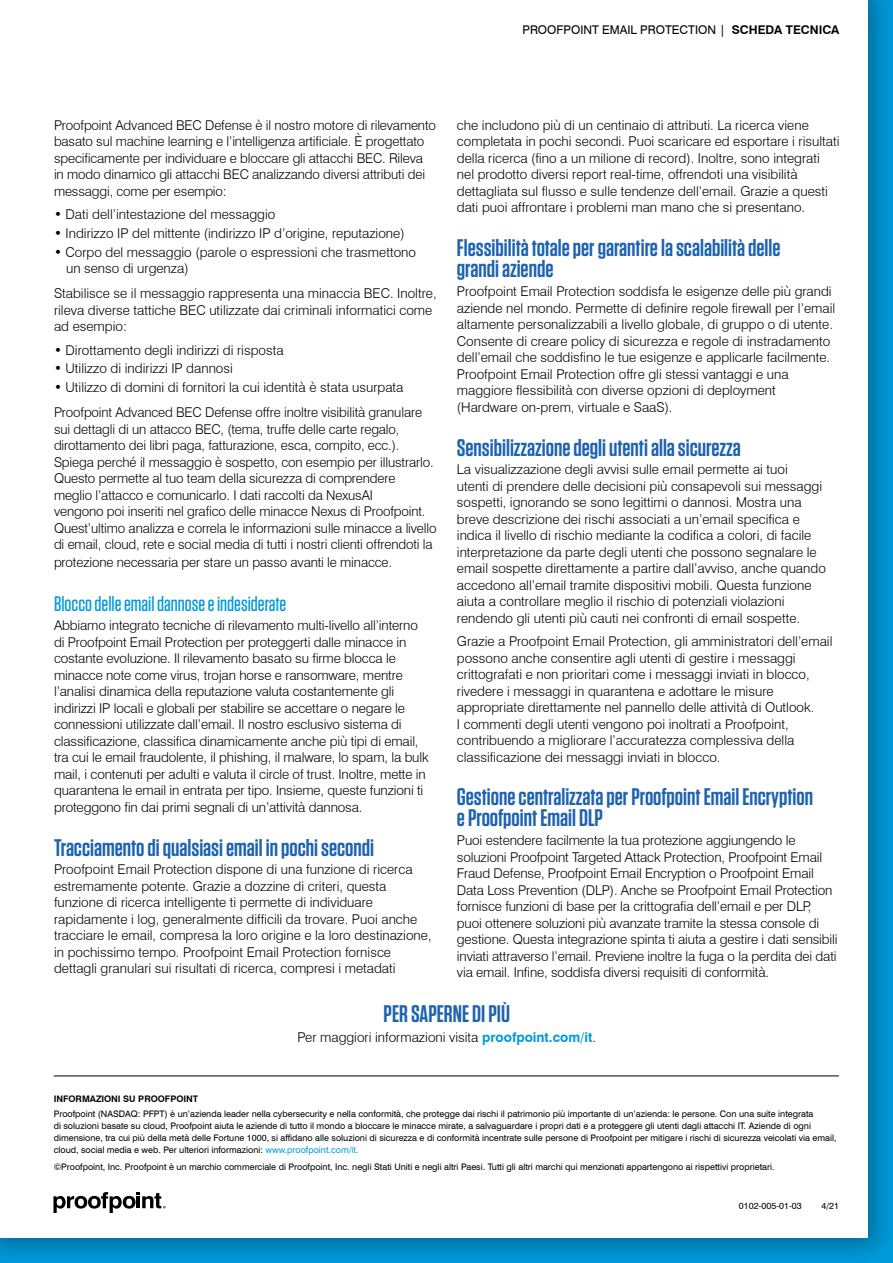
<style>
.page{position:relative;width:893px;height:1263px;background:#fff}
.page>*{position:absolute;margin:0;border:0;box-sizing:border-box;transform-origin:0 0}
.H3_DARK_BLUE_Title_C{font:600 24px/21px "Tungsten";color:#1e63af}
.H4_Corp_Blue_Paragra{font:500 21px "Tungsten";color:#009ada}
.Body_Copy{font:300 13.5px/16.5px "Swiss 721 BT";color:#000}
.Bullet_level_1{font:300 13.5px/16.5px "Swiss 721 BT";color:#000}
.t1{font:12px "Swiss 721 BT";color:#000}
.Boilerplate_legal{font:9px/12px "Swiss 721 BT";color:#000}
.Boilerplate_-_About{font:700 9px "Swiss 721 BT";color:#000}
.s1{font-weight:700}
.s2{font-weight:700;color:#009ada}
.s3{color:#009ada}
</style>
<div class="page">
<div style="left:0;top:0;width:893px;height:1263px;background:#000;opacity:.3"></div>
<div style="left:0;top:0;width:868px;height:1237px;background:#fff"></div>
<svg style="left:53px;top:1192px;width:113px;height:21px"></svg>
<hr style="left:54px;top:1076px;width:785px;height:1px;background:#000">
<p class="t1" style="left:522px;top:22px;width:319px">PROOFPOINT EMAIL PROTECTION | <span class="s1">SCHEDA TECNICA</span></p>
<p class="Body_Copy" style="left:54px;top:117px;width:383px">Proofpoint Advanced BEC Defense è il nostro motore di rilevamento basato sul machine learning e l’intelligenza artificiale. È progettato specificamente per individuare e bloccare gli attacchi BEC. Rileva in modo dinamico gli attacchi BEC analizzando diversi attributi dei messaggi, come per esempio:</p>
<p class="Bullet_level_1" style="left:54px;top:206px;width:223px">• Dati dell’intestazione del messaggio</p>
<p class="Bullet_level_1" style="left:54px;top:225px;width:352px">• Indirizzo IP del mittente (indirizzo IP d’origine, reputazione)</p>
<p class="Bullet_level_1" style="left:66px;top:243px;width:351px;text-indent:-12px">• Corpo del messaggio (parole o espressioni che trasmettono un senso di urgenza)</p>
<p class="Body_Copy" style="left:54px;top:285px;width:384px">Stabilisce se il messaggio rappresenta una minaccia BEC. Inoltre, rileva diverse tattiche BEC utilizzate dai criminali informatici come ad esempio:</p>
<p class="Bullet_level_1" style="left:54px;top:342px;width:231px">• Dirottamento degli indirizzi di risposta</p>
<p class="Bullet_level_1" style="left:54px;top:360px;width:180px">• Utilizzo di indirizzi IP dannosi</p>
<p class="Bullet_level_1" style="left:54px;top:379px;width:351px">• Utilizzo di domini di fornitori la cui identità è stata usurpata</p>
<p class="Body_Copy" style="left:54px;top:404px;width:384px">Proofpoint Advanced BEC Defense offre inoltre visibilità granulare sui dettagli di un attacco BEC, (tema, truffe delle carte regalo, dirottamento dei libri paga, fatturazione, esca, compito, ecc.).<br>Spiega perché il messaggio è sospetto, con esempio per illustrarlo.<br>Questo permette al tuo team della sicurezza di comprendere meglio l’attacco e comunicarlo. I dati raccolti da NexusAI<br>vengono poi inseriti nel grafico delle minacce Nexus di Proofpoint.<br>Quest’ultimo analizza e correla le informazioni sulle minacce a livello di email, cloud, rete e social media di tutti i nostri clienti offrendoti la</p>
<p class="Body_Copy" style="left:54px;top:554px;width:340px">protezione necessaria per stare un passo avanti le minacce.</p>
<p class="H4_Corp_Blue_Paragra" style="left:54px;top:593px;width:234px">Blocco delle email dannose e indesiderate</p>
<p class="Body_Copy" style="left:54px;top:617px;width:376px">Abbiamo integrato tecniche di rilevamento multi-livello all’interno di Proofpoint Email Protection per proteggerti dalle minacce in costante evoluzione. Il rilevamento basato su firme blocca le minacce note come virus, trojan horse e ransomware, mentre l’analisi dinamica della reputazione valuta costantemente gli indirizzi IP locali e globali per stabilire se accettare o negare le connessioni utilizzate dall’email. Il nostro esclusivo sistema di classificazione, classifica dinamicamente anche più tipi di email, tra cui le email fraudolente, il phishing, il malware, lo spam, la bulk mail, i contenuti per adulti e valuta il circle of trust. Inoltre, mette in quarantena le email in entrata per tipo. Insieme, queste funzioni ti proteggono fin dai primi segnali di un’attività dannosa.</p>
<p class="H3_DARK_BLUE_Title_C" style="left:54px;top:837px;width:322px">Tracciamento di qualsiasi email in pochi secondi</p>
<p class="Body_Copy" style="left:54px;top:861px;width:379px">Proofpoint Email Protection dispone di una funzione di ricerca estremamente potente. Grazie a dozzine di criteri, questa funzione di ricerca intelligente ti permette di individuare rapidamente i log, generalmente difficili da trovare. Puoi anche tracciare le email, compresa la loro origine e la loro destinazione, in pochissimo tempo. Proofpoint Email Protection fornisce dettagli granulari sui risultati di ricerca, compresi i metadati</p>
<p class="Body_Copy" style="left:457px;top:117px;width:384px">che includono più di un centinaio di attributi. La ricerca viene completata in pochi secondi. Puoi scaricare ed esportare i risultati della ricerca (fino a un milione di record). Inoltre, sono integrati nel prodotto diversi report real-time, offrendoti una visibilità dettagliata sul flusso e sulle tendenze dell’email. Grazie a questi dati puoi affrontare i problemi man mano che si presentano.</p>
<p class="H3_DARK_BLUE_Title_C" style="left:457px;top:238px;width:325px">Flessibilità totale per garantire la scalabilità delle grandi aziende</p>
<p class="Body_Copy" style="left:457px;top:283px;width:380px">Proofpoint Email Protection soddisfa le esigenze delle più grandi aziende nel mondo. Permette di definire regole firewall per l’email altamente personalizzabili a livello globale, di gruppo o di utente.<br>Consente di creare policy di sicurezza e regole di instradamento dell’email che soddisfino le tue esigenze e applicarle facilmente.<br>Proofpoint Email Protection offre gli stessi vantaggi e una maggiore flessibilità con diverse opzioni di deployment (Hardware on-prem, virtuale e SaaS).</p>
<p class="H3_DARK_BLUE_Title_C" style="left:457px;top:437px;width:285px">Sensibilizzazione degli utenti alla sicurezza</p>
<p class="Body_Copy" style="left:457px;top:461px;width:370px">La visualizzazione degli avvisi sulle email permette ai tuoi<br>utenti di prendere delle decisioni più consapevoli sui messaggi sospetti, ignorando se sono legittimi o dannosi. Mostra una breve descrizione dei rischi associati a un’email specifica e indica il livello di rischio mediante la codifica a colori, di facile interpretazione da parte degli utenti che possono segnalare le email sospette direttamente a partire dall’avviso, anche quando accedono all’email tramite dispositivi mobili. Questa funzione aiuta a controllare meglio il rischio di potenziali violazioni rendendo gli utenti più cauti nei confronti di email sospette.</p>
<p class="Body_Copy" style="left:457px;top:633px;width:377px">Grazie a Proofpoint Email Protection, gli amministratori dell’email possono anche consentire agli utenti di gestire i messaggi crittografati e non prioritari come i messaggi inviati in blocco, rivedere i messaggi in quarantena e adottare le misure appropriate direttamente nel pannello delle attività di Outlook.<br>I commenti degli utenti vengono poi inoltrati a Proofpoint, contribuendo a migliorare l’accuratezza complessiva della classificazione dei messaggi inviati in blocco.</p>
<p class="H3_DARK_BLUE_Title_C" style="left:457px;top:787px;width:358px">Gestione centralizzata per Proofpoint Email Encryption e Proofpoint Email DLP</p>
<p class="Body_Copy" style="left:457px;top:832px;width:382px">Puoi estendere facilmente la tua protezione aggiungendo le soluzioni Proofpoint Targeted Attack Protection, Proofpoint Email Fraud Defense, Proofpoint Email Encryption o Proofpoint Email Data Loss Prevention (DLP). Anche se Proofpoint Email Protection fornisce funzioni di base per la crittografia dell’email e per DLP, puoi ottenere soluzioni più avanzate tramite la stessa console di gestione. Questa integrazione spinta ti aiuta a gestire i dati sensibili inviati attraverso l’email. Previene inoltre la fuga o la perdita dei dati via email. Infine, soddisfa diversi requisiti di conformità.</p>
<p class="H3_DARK_BLUE_Title_C" style="left:384px;top:1004px;width:128px">PER SAPERNE DI PIÙ</p>
<p class="Body_Copy" style="left:297px;top:1029px;width:300px">Per maggiori informazioni visita <span class="s2">proofpoint.com/it</span>.</p>
<p class="Boilerplate_-_About" style="left:54px;top:1093px;width:146px">INFORMAZIONI SU PROOFPOINT</p>
<p class="Boilerplate_legal" style="left:54px;top:1107px;width:784px">Proofpoint (NASDAQ: PFPT) è un’azienda leader nella cybersecurity e nella conformità, che protegge dai rischi il patrimonio più importante di un’azienda: le persone. Con una suite integrata<br>di soluzioni basate su cloud, Proofpoint aiuta le aziende di tutto il mondo a bloccare le minacce mirate, a salvaguardare i propri dati e a proteggere gli utenti dagli attacchi IT. Aziende di ogni dimensione, tra cui più della metà delle Fortune 1000, si affidano alle soluzioni di sicurezza e di conformità incentrate sulle persone di Proofpoint per mitigare i rischi di sicurezza veicolati via email, cloud, social media e web. Per ulteriori informazioni: <span class="s3">www.proofpoint.com/it.</span></p>
<p class="Boilerplate_legal" style="left:54px;top:1161px;width:722px">©Proofpoint, Inc. Proofpoint è un marchio commerciale di Proofpoint, Inc. negli Stati Uniti e negli altri Paesi. Tutti gli altri marchi qui menzionati appartengono ai rispettivi proprietari.</p>
<p class="Boilerplate_legal" style="left:739px;top:1199px;width:64px">0102-005-01-03</p>
<p class="Boilerplate_legal" style="left:821px;top:1199px;width:19px">4/21</p>
</div>
